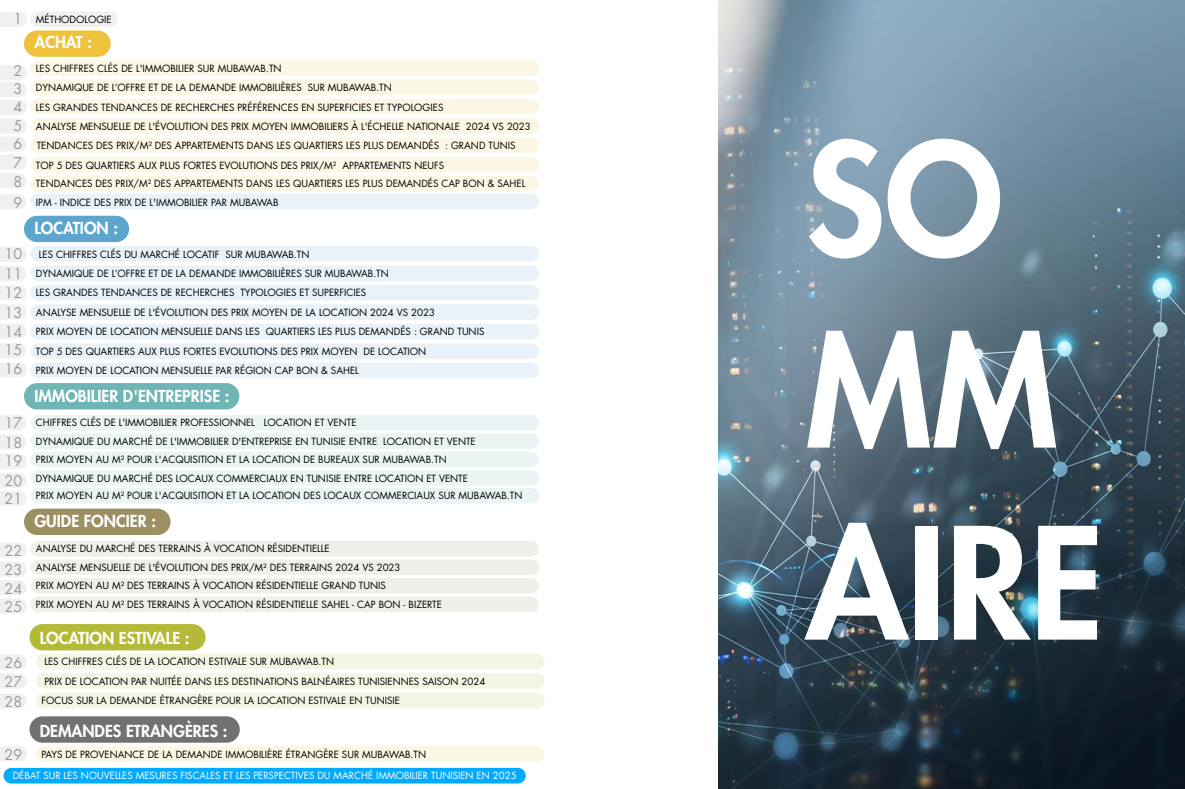
<style>
.page{position:relative;width:1185px;height:789px;background:#fff}
.page>*{position:absolute;margin:0;border:0;box-sizing:border-box;transform-origin:0 0}
.t1{font:800 150.82px/191.9px "Futura LT";color:#fff}
.t2{font:800 16.12px "Futura LT";color:#fff}
.t3{font:14.33px/19.5px "Futura LT";color:#9b9b9b}
.t4{font:9.68px/19.1px "Futura LT";color:#000}
.t5{font:9.68px "Futura LT";color:#fff}
.s1{font-size:14.33px;color:#9b9b9b}
</style>
<div class="page">
<img style="left:718px;top:1px;width:467px;height:787px">
<div style="left:31px;top:11px;width:87px;height:16px;background:#f0f0f0;border-radius:8px"></div>
<div style="left:31px;top:60px;width:508px;height:16px;background:#fcf6e4;border-radius:8px"></div>
<div style="left:31px;top:79px;width:508px;height:16px;background:#fcf6e4;border-radius:8px"></div>
<div style="left:31px;top:246px;width:508px;height:15px;background:#e8f2f8;border-radius:8px"></div>
<div style="left:31px;top:265px;width:508px;height:16px;background:#e8f2f8;border-radius:8px"></div>
<div style="left:24px;top:30px;width:87px;height:27px;background:#eec23d;border-radius:13px"></div>
<div style="left:24px;top:216px;width:105px;height:26px;background:#5da5cd;border-radius:13px"></div>
<div style="left:24px;top:383px;width:215px;height:26px;background:#6eb5b4;border-radius:13px"></div>
<div style="left:24px;top:508px;width:147px;height:26px;background:#9c9063;border-radius:13px"></div>
<div style="left:30px;top:623px;width:176px;height:27px;background:#b4ba37;border-radius:13px"></div>
<div style="left:30px;top:716px;width:210px;height:26px;background:#717073;border-radius:13px"></div>
<svg style="left:0;top:12px;width:26px;height:15px"></svg>
<svg style="left:0;top:747px;width:26px;height:14px"></svg>
<svg style="left:0;top:194px;width:26px;height:15px"></svg>
<div style="left:31px;top:99px;width:508px;height:15px;background:#fcf6e4;border-radius:8px"></div>
<div style="left:31px;top:118px;width:508px;height:16px;background:#fcf6e4;border-radius:8px"></div>
<div style="left:31px;top:137px;width:508px;height:16px;background:#fcf6e4;border-radius:8px"></div>
<div style="left:31px;top:157px;width:508px;height:16px;background:#fcf6e4;border-radius:8px"></div>
<svg style="left:0;top:65px;width:26px;height:123px"></svg>
<div style="left:31px;top:175px;width:508px;height:16px;background:#fcf6e4;border-radius:8px"></div>
<div style="left:31px;top:194px;width:508px;height:15px;background:#e8f2f8;border-radius:8px"></div>
<div style="left:31px;top:285px;width:508px;height:15px;background:#e8f2f8;border-radius:8px"></div>
<div style="left:31px;top:304px;width:508px;height:16px;background:#e8f2f8;border-radius:8px"></div>
<div style="left:31px;top:323px;width:508px;height:16px;background:#e8f2f8;border-radius:8px"></div>
<div style="left:31px;top:343px;width:508px;height:16px;background:#e8f2f8;border-radius:8px"></div>
<svg style="left:0;top:247px;width:26px;height:130px"></svg>
<div style="left:31px;top:362px;width:508px;height:16px;background:#e8f2f8;border-radius:8px"></div>
<div style="left:31px;top:415px;width:508px;height:15px;background:#ebf4f4;border-radius:8px"></div>
<div style="left:31px;top:433px;width:508px;height:16px;background:#ebf4f4;border-radius:8px"></div>
<div style="left:31px;top:451px;width:508px;height:16px;background:#ebf4f4;border-radius:8px"></div>
<div style="left:31px;top:470px;width:508px;height:15px;background:#ebf4f4;border-radius:8px"></div>
<svg style="left:0;top:415px;width:26px;height:90px"></svg>
<div style="left:31px;top:488px;width:508px;height:15px;background:#ebf4f4;border-radius:8px"></div>
<div style="left:31px;top:540px;width:508px;height:16px;background:#f1efe9;border-radius:8px"></div>
<div style="left:31px;top:559px;width:508px;height:15px;background:#f1efe9;border-radius:8px"></div>
<div style="left:31px;top:577px;width:508px;height:16px;background:#f1efe9;border-radius:8px"></div>
<svg style="left:0;top:543px;width:26px;height:70px"></svg>
<div style="left:31px;top:596px;width:508px;height:16px;background:#f1efe9;border-radius:8px"></div>
<div style="left:36px;top:653px;width:509px;height:16px;background:#f4f5e3;border-radius:8px"></div>
<div style="left:36px;top:672px;width:509px;height:16px;background:#f4f5e3;border-radius:8px"></div>
<svg style="left:0;top:655px;width:26px;height:53px"></svg>
<div style="left:36px;top:692px;width:509px;height:16px;background:#f4f5e3;border-radius:8px"></div>
<div style="left:36px;top:745px;width:509px;height:16px;background:#fcf6e4;border-radius:8px"></div>
<div style="left:4px;top:767px;width:522px;height:16px;background:#0af;border-radius:8px"></div>
<p class="t4" style="left:36px;top:10px;width:77px">MÉTHODOLOGIE</p>
<p class="t4" style="left:36px;top:59px;width:496px">LES CHIFFRES CLÉS DE L'IMMOBILIER SUR MUBAWAB.TN<br>DYNAMIQUE DE L’OFFRE ET DE LA DEMANDE IMMOBILIÈRES SUR MUBAWAB.TN<br>LES GRANDES TENDANCES DE RECHERCHES PRÉFÉRENCES EN SUPERFICIES ET TYPOLOGIES<br>ANALYSE MENSUELLE DE L'ÉVOLUTION DES PRIX MOYEN IMMOBILIERS À L'ÉCHELLE NATIONALE 2024 VS 2023<br>TENDANCES DES PRIX/M² DES APPARTEMENTS DANS LES QUARTIERS LES PLUS DEMANDÉS : GRAND TUNIS</p>
<p class="t4" style="left:36px;top:156px;width:410px">TOP 5 DES QUARTIERS AUX PLUS FORTES EVOLUTIONS DES PRIX/M² APPARTEMENTS NEUFS</p>
<p class="t4" style="left:13px;top:174px;width:513px"><span class="s1">8</span> TENDANCES DES PRIX/M² DES APPARTEMENTS DANS LES QUARTIERS LES PLUS DEMANDÉS CAP BON &amp; SAHEL</p>
<p class="t4" style="left:36px;top:192px;width:244px">IPM - INDICE DES PRIX DE L'IMMOBILIER PAR MUBAWAB</p>
<h3 class="t3" style="left:13px;top:9px;width:10px">1</h3>
<h2 class="t2" style="left:34px;top:31px;width:59px">ACHAT :</h2>
<h3 class="t3" style="left:13px;top:61px;width:10px">2</h3>
<h3 class="t3" style="left:13px;top:79px;width:10px;line-height:18.2px;text-align:justify">3<br>4<br>5<br>6</h3>
<h3 class="t3" style="left:13px;top:153px;width:10px">7</h3>
<h3 class="t3" style="left:13px;top:193px;width:10px">9</h3>
<h2 class="t2" style="left:34px;top:217px;width:85px">LOCATION :</h2>
<h3 class="t3" style="left:5px;top:244px;width:19px;text-align:justify">10<br>11<br>12<br>13<br>14</h3>
<p class="t4" style="left:39px;top:245px;width:272px">LES CHIFFRES CLÉS DU MARCHÉ LOCATIF SUR MUBAWAB.TN</p>
<p class="t4" style="left:36px;top:263px;width:354px">DYNAMIQUE DE L’OFFRE ET DE LA DEMANDE IMMOBILIÈRES SUR MUBAWAB.TN</p>
<p class="t4" style="left:36px;top:283px;width:332px">LES GRANDES TENDANCES DE RECHERCHES TYPOLOGIES ET SUPERFICIES</p>
<p class="t4" style="left:36px;top:302px;width:401px">ANALYSE MENSUELLE DE L'ÉVOLUTION DES PRIX MOYEN DE LA LOCATION 2024 VS 2023</p>
<p class="t4" style="left:36px;top:322px;width:450px">PRIX MOYEN DE LOCATION MENSUELLE DANS LES QUARTIERS LES PLUS DEMANDÉS : GRAND TUNIS</p>
<p class="t4" style="left:36px;top:341px;width:392px">TOP 5 DES QUARTIERS AUX PLUS FORTES EVOLUTIONS DES PRIX MOYEN DE LOCATION</p>
<p class="t4" style="left:5px;top:360px;width:356px"><span class="s1">16</span> PRIX MOYEN DE LOCATION MENSUELLE PAR RÉGION CAP BON &amp; SAHEL</p>
<h3 class="t3" style="left:5px;top:340px;width:19px">15</h3>
<h2 class="t2" style="left:34px;top:384px;width:197px">IMMOBILIER D'ENTREPRISE :</h2>
<p class="t4" style="left:36px;top:413px;width:322px">CHIFFRES CLÉS DE L'IMMOBILIER PROFESSIONNEL LOCATION ET VENTE</p>
<p class="t4" style="left:36px;top:431px;width:441px">DYNAMIQUE DU MARCHÉ DE L'IMMOBILIER D'ENTREPRISE EN TUNISIE ENTRE LOCATION ET VENTE</p>
<p class="t4" style="left:36px;top:450px;width:412px">PRIX MOYEN AU M² POUR L'ACQUISITION ET LA LOCATION DE BUREAUX SUR MUBAWAB.TN</p>
<p class="t4" style="left:36px;top:468px;width:434px">DYNAMIQUE DU MARCHÉ DES LOCAUX COMMERCIAUX EN TUNISIE ENTRE LOCATION ET VENTE</p>
<p class="t4" style="left:5px;top:486px;width:520px"><span class="s1">21</span> PRIX MOYEN AU M² POUR L'ACQUISITION ET LA LOCATION DES LOCAUX COMMERCIAUX SUR MUBAWAB.TN</p>
<p class="t4" style="left:36px;top:539px;width:295px">ANALYSE DU MARCHÉ DES TERRAINS À VOCATION RÉSIDENTIELLE</p>
<p class="t4" style="left:36px;top:557px;width:366px">ANALYSE MENSUELLE DE L'ÉVOLUTION DES PRIX/M² DES TERRAINS 2024 VS 2023</p>
<p class="t4" style="left:5px;top:576px;width:383px"><span class="s1">24</span> PRIX MOYEN AU M² DES TERRAINS À VOCATION RÉSIDENTIELLE GRAND TUNIS</p>
<p class="t4" style="left:5px;top:594px;width:439px"><span class="s1">25</span> PRIX MOYEN AU M² DES TERRAINS À VOCATION RÉSIDENTIELLE SAHEL - CAP BON - BIZERTE</p>
<h3 class="t3" style="left:5px;top:413px;width:19px">17<br>18</h3>
<h3 class="t3" style="left:5px;top:451px;width:19px">19<br>20</h3>
<h2 class="t2" style="left:34px;top:510px;width:123px">GUIDE FONCIER :</h2>
<h3 class="t3" style="left:5px;top:540px;width:19px">22<br>23</h3>
<h3 class="t3" style="left:5px;top:652px;width:19px">26</h3>
<h2 class="t2" style="left:40px;top:626px;width:151px">LOCATION ESTIVALE :</h2>
<p class="t4" style="left:44px;top:652px;width:291px">LES CHIFFRES CLÉS DE LA LOCATION ESTIVALE SUR MUBAWAB.TN</p>
<h3 class="t3" style="left:5px;top:672px;width:19px">27</h3>
<p class="t4" style="left:44px;top:671px;width:442px">PRIX DE LOCATION PAR NUITÉE DANS LES DESTINATIONS BALNÉAIRES TUNISIENNES SAISON 2024</p>
<h3 class="t3" style="left:5px;top:691px;width:19px">28</h3>
<p class="t4" style="left:41px;top:691px;width:360px">FOCUS SUR LA DEMANDE ÉTRANGÈRE POUR LA LOCATION ESTIVALE EN TUNISIE</p>
<h2 class="t2" style="left:40px;top:719px;width:189px">DEMANDES ETRANGÈRES :</h2>
<p class="t4" style="left:41px;top:744px;width:386px">PAYS DE PROVENANCE DE LA DEMANDE IMMOBILIÈRE ÉTRANGÈRE SUR MUBAWAB.TN</p>
<p class="t5" style="left:13px;top:769px;width:505px">DÉBAT SUR LES NOUVELLES MESURES FISCALES ET LES PERSPECTIVES DU MARCHÉ IMMOBILIER TUNISIEN EN 2025</p>
<h3 class="t3" style="left:5px;top:744px;width:19px">29</h3>
<h1 class="t1" style="left:806px;top:101px;width:300px">SO<br>MM<br>AIRE</h1>
</div>
